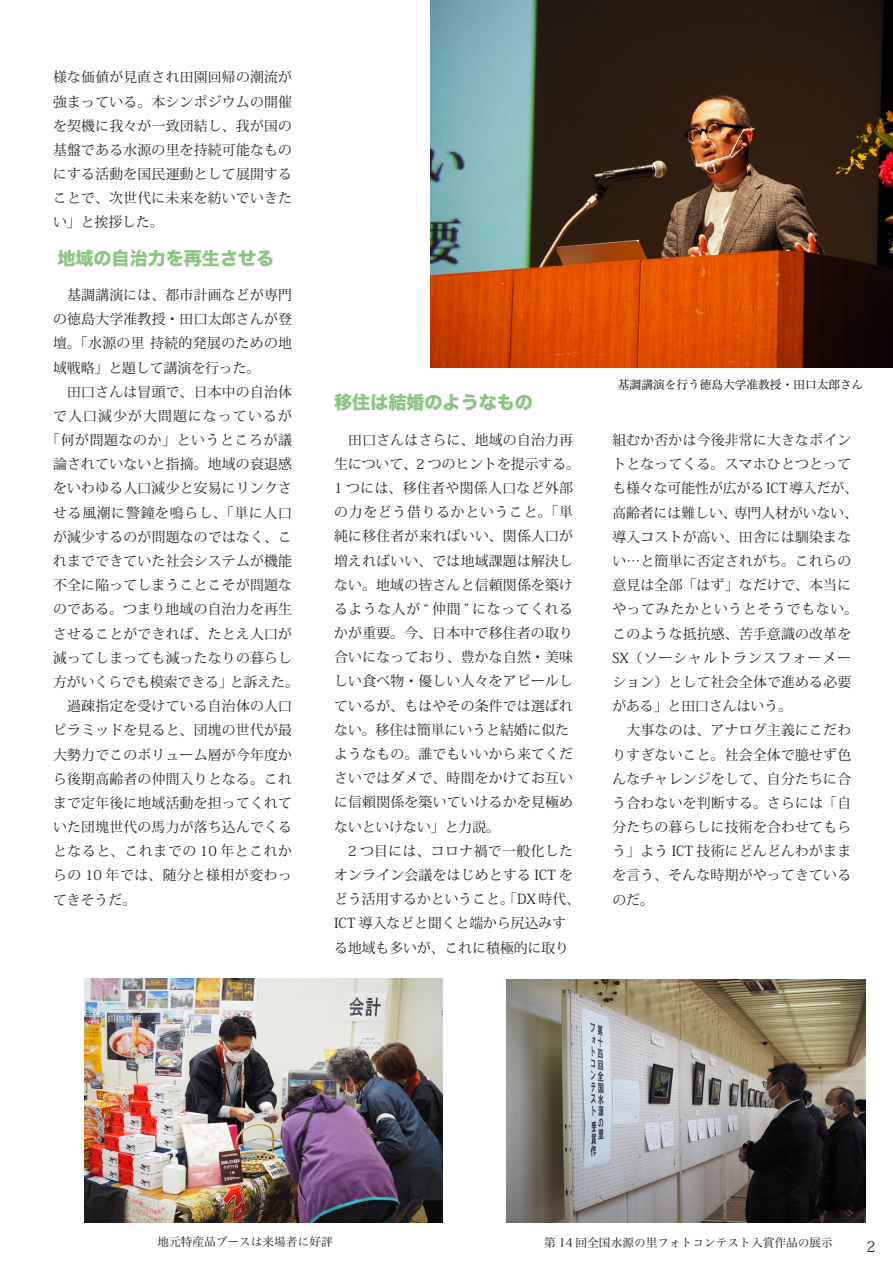
<style>
.page{position:relative;width:893px;height:1263px;background:#fff}
.page>*{position:absolute;margin:0;border:0;box-sizing:border-box;transform-origin:0 0}
.t1{font:18px "Hira Kaku Std W8";color:#8bc582}
.t2{font:14.85px "Koz Min Pr 6 N";color:#231f20}
.t3{font:13.8px/24.2px "Koz Min Pr 6 N";letter-spacing:.02em;color:#231f20}
.t4{font:13.8px "Koz Min Pr 6 N";color:#231f20}
.t5{font:13.8px "Koz Min Pr 6 N";letter-spacing:.05em;color:#231f20}
.t6{font:13.8px "Koz Min Pr 6 N";letter-spacing:.055em;color:#231f20}
.t7{font:13.8px "Koz Min Pr 6 N";letter-spacing:.085em;color:#231f20}
.t8{font:11.7px "Hira Min Pro W3";color:#231f20}
.t9{font:11.7px "Hira Min Pro W3";color:#000}
</style>
<div class="page">
<img style="left:431px;top:0;width:462px;height:367px">
<img style="left:506px;top:979px;width:359px;height:243px">
<img style="left:84px;top:979px;width:358px;height:243px">
<p class="t3" style="left:53px;top:65px;width:240px;text-align:justify">様な価値が見直され田園回帰の潮流が強まっている。本シンポジウムの開催を契機に我々が一致団結し、我が国の基盤である水源の里を持続可能なものにする活動を国民運動として展開することで、次世代に未来を紡いでいきたい」と挨拶した。</p>
<h1 class="t1" style="left:57px;top:248px;width:218px">地域の自治力を再生させる</h1>
<p class="t3" style="left:53px;top:283px;width:240px">　基調講演には、都市計画などが専門</p>
<p class="t3" style="left:53px;top:307px;width:240px">の徳島大学准教授・田口太郎さんが登</p>
<p class="t3" style="left:53px;top:331px;width:240px">壇。「水源の里持続的発展のための地</p>
<p class="t4" style="left:53px;top:360px;width:209px">域戦略」と題して講演を行った。</p>
<p class="t3" style="left:53px;top:380px;width:240px">　田口さんは冒頭で、日本中の自治体</p>
<p class="t7" style="left:53px;top:408px;width:240px">で人口減少が大問題になっているが</p>
<p class="t5" style="left:46px;top:432px;width:247px">「何が問題なのか」というところが議</p>
<p class="t3" style="left:53px;top:452px;width:240px">論されていないと指摘。地域の衰退感</p>
<p class="t3" style="left:53px;top:477px;width:240px">をいわゆる人口減少と安易にリンクさ</p>
<p class="t6" style="left:53px;top:505px;width:240px">せる風潮に警鐘を鳴らし、「単に人口</p>
<p class="t3" style="left:53px;top:525px;width:240px">が減少するのが問題なのではなく、こ</p>
<p class="t3" style="left:53px;top:549px;width:240px">れまでできていた社会システムが機能</p>
<p class="t3" style="left:53px;top:573px;width:240px">不全に陥ってしまうことこそが問題な</p>
<p class="t3" style="left:53px;top:598px;width:240px">のである。つまり地域の自治力を再生</p>
<p class="t3" style="left:53px;top:622px;width:240px">させることができれば、たとえ人口が</p>
<p class="t3" style="left:53px;top:646px;width:240px">減ってしまっても減ったなりの暮らし</p>
<p class="t3" style="left:230px;top:670px;width:71px">と訴えた。</p>
<p class="t3" style="left:53px;top:670px;width:240px">方がいくらでも模索できる」<br>　過疎指定を受けている自治体の人口ピラミッドを見ると、団塊の世代が最大勢力でこのボリューム層が今年度から後期高齢者の仲間入りとなる。これまで定年後に地域活動を担ってくれていた団塊世代の馬力が落ち込んでくるとなると、これまでの 10 年とこれからの 10 年では、随分と様相が変わってきそうだ。</p>
<p class="t9" style="left:618px;top:374px;width:247px">基調講演を行う徳島大学准教授・田口太郎さん</p>
<h1 class="t1" style="left:334px;top:392px;width:200px">移住は結婚のようなもの</h1>
<p class="t3" style="left:334px;top:428px;width:247px">　田口さんはさらに、地域の自治力再生について、2 つのヒントを提示する。<br>1 つには、移住者や関係人口など外部の力をどう借りるかということ。「単純に移住者が来ればいい、関係人口が増えればいい、では地域課題は解決しない。地域の皆さんと信頼関係を築けるような人が “ 仲間 ” になってくれるかが重要。今、日本中で移住者の取り合いになっており、豊かな自然・美味しい食べ物・優しい人々をアピールしているが、もはやその条件では選ばれない。移住は簡単にいうと結婚に似たようなもの。誰でもいいから来てくださいではダメで、時間をかけてお互いに信頼関係を築いていけるかを見極めないといけない」と力説。<br>　2 つ目には、コロナ禍で一般化したオンライン会議をはじめとする ICT をどう活用するかということ。「DX 時代、<br>ICT 導入などと聞くと端から尻込みする地域も多いが、これに積極的に取り</p>
<p class="t3" style="left:612px;top:428px;width:240px">組むか否かは今後非常に大きなポイン</p>
<p class="t3" style="left:612px;top:452px;width:240px">トとなってくる。スマホひとつとって</p>
<p class="t4" style="left:612px;top:481px;width:247px">も様々な可能性が広がるICT導入だが、</p>
<p class="t4" style="left:734px;top:505px;width:126px">専門人材がいない、</p>
<p class="t3" style="left:612px;top:501px;width:247px">高齢者には難しい、<br>導入コストが高い、田舎には馴染まない…と簡単に否定されがち。これらの意見は全部「はず」なだけで、本当にやってみたかというとそうでもない。このような抵抗感、苦手意識の改革を<br>SX（ソーシャルトランスフォーメーション）として社会全体で進める必要がある」と田口さんはいう。<br>　大事なのは、アナログ主義にこだわりすぎないこと。社会全体で臆せず色んなチャレンジをして、自分たちに合う合わないを判断する。さらには「自分たちの暮らしに技術を合わせてもらう」よう ICT 技術にどんどんわがままを言う、そんな時期がやってきているのだ。</p>
<p class="t8" style="left:157px;top:1232px;width:177px">地元特産品ブースは来場者に好評</p>
<p class="t8" style="left:544px;top:1232px;width:290px">第 14 回全国水源の里フォトコンテスト入賞作品の展示</p>
<p class="t2" style="left:867px;top:1238px;width:11px">2</p>
</div>
